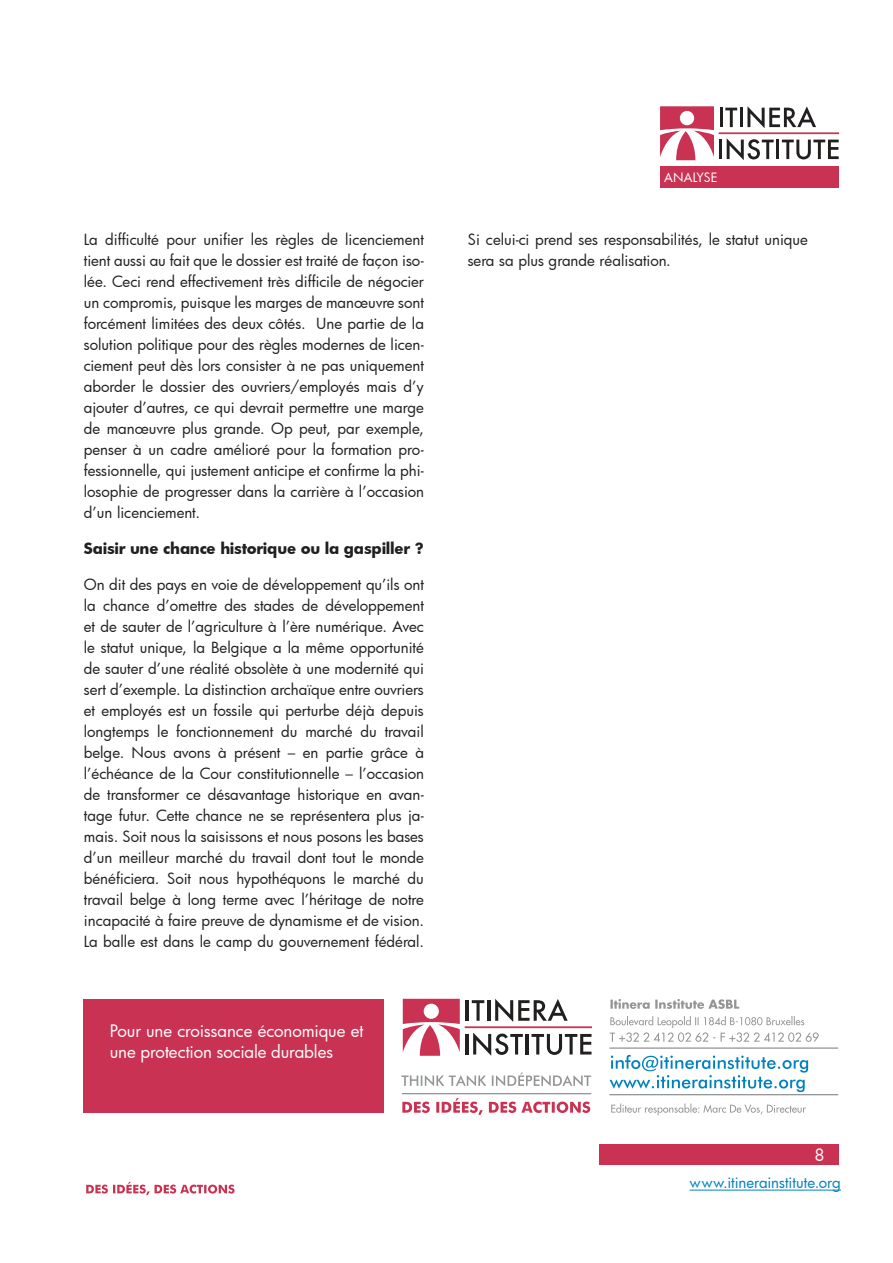
<style>
.page{position:relative;width:893px;height:1263px;background:#fff}
.page>*{position:absolute;margin:0;border:0;box-sizing:border-box;transform-origin:0 0}
.t1{font:16.8px/21px "Futura";letter-spacing:-.005em;color:#fff}
.t2{font:16.5px "Futura";color:#fff}
.t3{font:15px/21px "Futura";color:#221f1f;text-align:justify}
.t4{font:700 15px "Futura";letter-spacing:-.02em;color:#221f1f}
.t5{font:15px "Futura";color:#0082bf}
.t6{font:12.6px "Futura";letter-spacing:-.005em;color:#fff}
</style>
<div class="page">
<div style="left:599px;top:1144px;width:240px;height:21px;background:#c93252"></div>
<hr style="left:690px;top:1189px;width:151px;height:1px;background:#0082bf">
<svg style="left:86px;top:1182px;width:149px;height:13px"></svg>
<svg style="left:660px;top:106px;width:54px;height:54px"></svg>
<hr style="left:720px;top:108px;width:3px;height:19px;background:#221f1f">
<svg style="left:725px;top:108px;width:12px;height:19px"></svg>
<hr style="left:740px;top:108px;width:3px;height:19px;background:#221f1f">
<svg style="left:747px;top:106px;width:69px;height:22px"></svg>
<hr style="left:719px;top:140px;width:3px;height:19px;background:#221f1f">
<svg style="left:727px;top:138px;width:47px;height:22px"></svg>
<hr style="left:776px;top:140px;width:3px;height:19px;background:#221f1f">
<svg style="left:782px;top:140px;width:57px;height:19px"></svg>
<hr style="left:719px;top:133px;width:120px;height:1px;background:#c93252">
<div style="left:660px;top:166px;width:179px;height:22px;background:#c93252"></div>
<div style="left:83px;top:999px;width:301px;height:113px;background:#c93252"></div>
<hr style="left:609px;top:1094px;width:229px;height:1px;background:#939597">
<hr style="left:609px;top:1047px;width:229px;height:2px;background:#939597">
<svg style="left:403px;top:999px;width:57px;height:57px"></svg>
<hr style="left:466px;top:1000px;width:3px;height:21px;background:#221f1f">
<svg style="left:472px;top:1000px;width:12px;height:21px"></svg>
<hr style="left:487px;top:1000px;width:3px;height:21px;background:#221f1f">
<svg style="left:495px;top:999px;width:73px;height:23px"></svg>
<hr style="left:465px;top:1034px;width:3px;height:20px;background:#221f1f">
<svg style="left:473px;top:1032px;width:50px;height:24px"></svg>
<hr style="left:526px;top:1034px;width:3px;height:20px;background:#221f1f">
<svg style="left:531px;top:1034px;width:60px;height:21px"></svg>
<div style="left:465px;top:1026px;width:127px;height:2px;background:#c93252;border:1px solid #c93252"></div>
<svg style="left:611px;top:1103px;width:195px;height:12px"></svg>
<svg style="left:610px;top:1055px;width:198px;height:37px"></svg>
<svg style="left:610px;top:1016px;width:209px;height:26px"></svg>
<svg style="left:610px;top:999px;width:129px;height:10px"></svg>
<hr style="left:402px;top:1093px;width:189px;height:1px;background:#939597">
<svg style="left:401px;top:1072px;width:190px;height:14px"></svg>
<svg style="left:402px;top:1098px;width:188px;height:17px"></svg>
<p class="t3" style="left:84px;top:228px;width:342px">La difficulté pour unifier les règles de licenciement tient aussi au fait que le dossier est traité de façon iso&shy;lée. Ceci rend effectivement très difficile de négocier un compromis, puisque les marges de manœuvre sont forcément limitées des deux côtés. Une partie de la solution politique pour des règles modernes de licen&shy;ciement peut dès lors consister à ne pas uniquement aborder le dossier des ouvriers/employés mais d’y ajouter d’autres, ce qui devrait permettre une marge de manœuvre plus grande. Op peut, par exemple, penser à un cadre amélioré pour la formation pro&shy;fessionnelle, qui justement anticipe et confirme la phi&shy;losophie de progresser dans la carrière à l’occasion d’un licenciement.</p>
<p class="t4" style="left:84px;top:541px;width:341px">Saisir une chance historique ou la gaspiller ?</p>
<p class="t3" style="left:84px;top:575px;width:342px">On dit des pays en voie de développement qu’ils ont la chance d’omettre des stades de développement et de sauter de l’agriculture à l’ère numérique. Avec le statut unique, la Belgique a la même opportunité de sauter d’une réalité obsolète à une modernité qui sert d’exemple. La distinction archaïque entre ouvriers et employés est un fossile qui perturbe déjà depuis longtemps le fonctionnement du marché du travail belge. Nous avons à présent – en partie grâce à l’échéance de la Cour constitutionnelle – l’occasion de transformer ce désavantage historique en avan&shy;tage futur. Cette chance ne se représentera plus ja&shy;mais. Soit nous la saisissons et nous posons les bases d’un meilleur marché du travail dont tout le monde bénéficiera. Soit nous hypothéquons le marché du travail belge à long terme avec l’héritage de notre incapacité à faire preuve de dynamisme et de vision.<br>La balle est dans le camp du gouvernement fédéral.</p>
<p class="t1" style="left:110px;top:1021px;width:255px">Pour une croissance économique et une protection sociale durables</p>
<p class="t6" style="left:664px;top:171px;width:55px">ANALYSE</p>
<p class="t3" style="left:468px;top:230px;width:342px">Si celui-ci prend ses responsabilités, le statut unique sera sa plus grande réalisation.</p>
<p class="t2" style="left:814px;top:1147px;width:12px">8</p>
<p class="t5" style="left:690px;top:1175px;width:153px">www.itinerainstitute.org</p>
</div>
